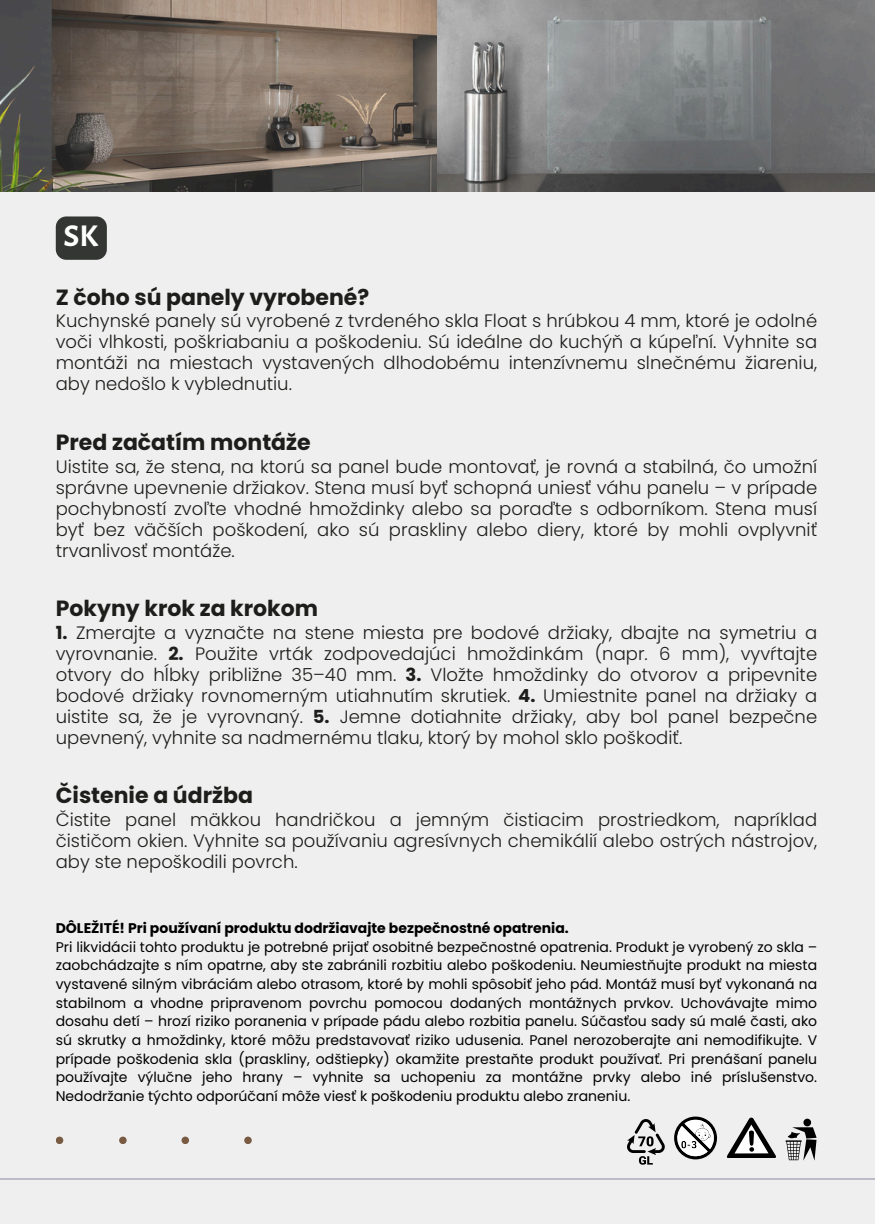
<style>
.page{position:relative;width:875px;height:1224px;background:#fff}
.page>*{position:absolute;margin:0;border:0;box-sizing:border-box;transform-origin:0 0}
.t1{font:700 32px "Alegreya Sans";color:#fff}
.t2{font:700 22px "Poppins";color:#1d1d1b}
.t3{font:300 18px/21px "Poppins";color:#1d1d1b;text-align:justify}
.t4{font:14px/18.6px "Poppins";color:#000;text-align:justify}
.t5{font:700 14px "Poppins";color:#000}
.s1{font-weight:700}
</style>
<div class="page">
<div style="left:0;top:0;width:874px;height:1224px;background:#ededed"></div>
<hr style="left:0;top:1178px;width:874px;height:2px;background:#b1b0be">
<img style="left:0;top:0;width:873px;height:192px">
<div style="left:56px;top:1137px;width:7px;height:7px;background:#795b43;border-radius:50%"></div>
<div style="left:119px;top:1137px;width:8px;height:7px;background:#795b43;border-radius:50%"></div>
<div style="left:181px;top:1137px;width:8px;height:7px;background:#795b43;border-radius:50%"></div>
<div style="left:244px;top:1137px;width:8px;height:7px;background:#795b43;border-radius:50%"></div>
<div style="left:56px;top:216px;width:51px;height:44px;background:#333633;border-radius:10px"></div>
<svg style="left:627px;top:1119px;width:37px;height:46px"></svg>
<svg style="left:674px;top:1116px;width:42px;height:44px"></svg>
<svg style="left:727px;top:1118px;width:48px;height:40px"></svg>
<svg style="left:785px;top:1119px;width:31px;height:42px"></svg>
<p class="t1" style="left:63px;top:221px;width:36px">SK</p>
<p class="t2" style="left:56px;top:282px;width:315px">Z čoho sú panely vyrobené?</p>
<p class="t3" style="left:56px;top:311px;width:762px">Kuchynské panely sú vyrobené z tvrdeného skla Float s hrúbkou 4 mm, ktoré je odolné voči vlhkosti, poškriabaniu a poškodeniu. Sú ideálne do kuchýň a kúpeľní. Vyhnite sa montáži na miestach vystavených dlhodobému intenzívnemu slnečnému žiareniu, aby nedošlo k vyblednutiu.</p>
<p class="t2" style="left:56px;top:427px;width:256px">Pred začatím montáže</p>
<p class="t3" style="left:56px;top:456px;width:762px">Uistite sa, že stena, na ktorú sa panel bude montovať, je rovná a stabilná, čo umožní správne upevnenie držiakov. Stena musí byť schopná uniesť váhu panelu – v prípade pochybností zvoľte vhodné hmoždinky alebo sa poraďte s odborníkom. Stena musí byť bez väčších poškodení, ako sú praskliny alebo diery, ktoré by mohli ovplyvniť trvanlivosť montáže.</p>
<h2 class="t2" style="left:56px;top:593px;width:264px">Pokyny krok za krokom</h2>
<h2 class="t3" style="left:56px;top:622px;width:762px"><span class="s1">1.</span> Zmerajte a vyznačte na stene miesta pre bodové držiaky, dbajte na symetriu a vyrovnanie. <span class="s1">2.</span> Použite vrták zodpovedajúci hmoždinkám (napr. 6 mm), vyvŕtajte otvory do hĺbky približne 35–40 mm. <span class="s1">3.</span> Vložte hmoždinky do otvorov a pripevnite bodové držiaky rovnomerným utiahnutím skrutiek. <span class="s1">4.</span> Umiestnite panel na držiaky a uistite sa, že je vyrovnaný.</h2>
<h2 class="t3" style="left:56px;top:706px;width:762px;text-indent:257px"><span class="s1">5.</span> Jemne dotiahnite držiaky, aby bol panel bezpečne upevnený, vyhnite sa nadmernému tlaku, ktorý by mohol sklo poškodiť.</h2>
<h2 class="t2" style="left:56px;top:780px;width:198px">Čistenie a údržba</h2>
<h2 class="t3" style="left:56px;top:809px;width:762px">Čistite panel mäkkou handričkou a jemným čistiacim prostriedkom, napríklad čističom okien. Vyhnite sa používaniu agresívnych chemikálií alebo ostrých nástrojov, aby ste nepoškodili povrch.</h2>
<h1 class="t5" style="left:56px;top:918px;width:514px">DÔLEŽITÉ! Pri používaní produktu dodržiavajte bezpečnostné opatrenia.</h1>
<h2 class="t4" style="left:56px;top:937px;width:762px">Pri likvidácii tohto produktu je potrebné prijať osobitné bezpečnostné opatrenia. Produkt je vyrobený zo skla – zaobchádzajte s ním opatrne, aby ste zabránili rozbitiu alebo poškodeniu. Neumiestňujte produkt na miesta vystavené silným vibráciám alebo otrasom, ktoré by mohli spôsobiť jeho pád. Montáž musí byť vykonaná na stabilnom a vhodne pripravenom povrchu pomocou dodaných montážnych prvkov. Uchovávajte mimo dosahu detí – hrozí riziko poranenia v prípade pádu alebo rozbitia panelu. Súčasťou sady sú malé časti, ako sú skrutky a hmoždinky, ktoré môžu predstavovať riziko udusenia. Panel nerozoberajte ani nemodifikujte. V prípade poškodenia skla (praskliny, odštiepky) okamžite prestaňte produkt používať. Pri prenášaní panelu používajte výlučne jeho hrany – vyhnite sa uchopeniu za montážne prvky alebo iné príslušenstvo.<br>Nedodržanie týchto odporúčaní môže viesť k poškodeniu produktu alebo zraneniu.</h2>
</div>
